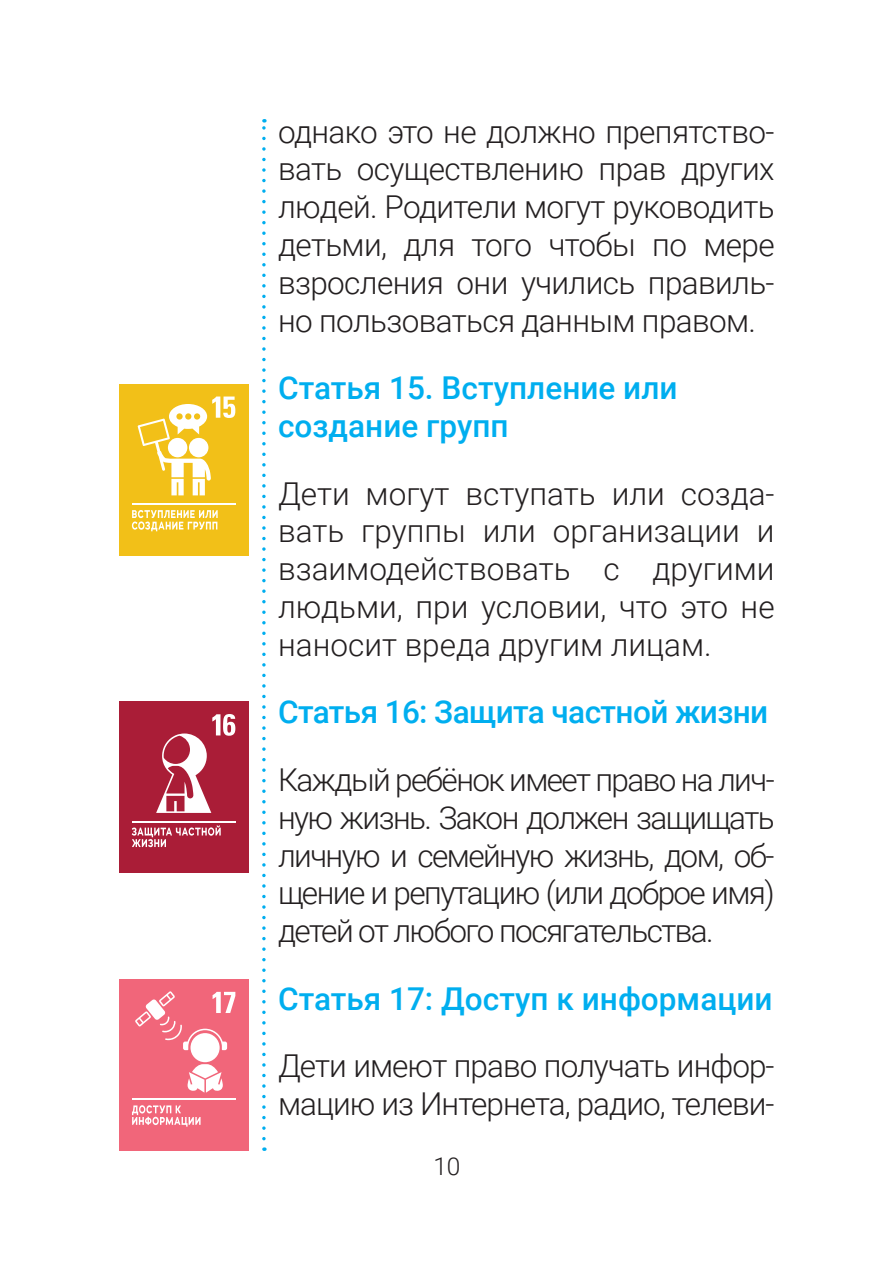
<style>
.page{position:relative;width:874px;height:1270px;background:#fff}
.page>*{position:absolute;margin:0;border:0;box-sizing:border-box;transform-origin:0 0}
.t1{font:300 31.5px/37.8px "Roboto";letter-spacing:-.03em;color:#231f20;text-align:justify}
.t2{font:500 31.5px/37.8px "Roboto";color:#00aeef}
.t3{font:500 31.5px "Roboto";letter-spacing:-.02em;color:#00aeef}
.t4{font:300 24.5px "Roboto";color:#231f20}
</style>
<div class="page">
<svg style="left:262px;top:119px;width:3px;height:1020px"></svg>
<div style="left:119px;top:384px;width:129px;height:172px;background:#f2c018"></div>
<svg style="left:132px;top:510px;width:85px;height:21px"></svg>
<hr style="left:132px;top:503px;width:103px;height:2px;background:#fff">
<svg style="left:137px;top:397px;width:98px;height:98px"></svg>
<div style="left:119px;top:701px;width:129px;height:172px;background:#aa1d37"></div>
<svg style="left:132px;top:825px;width:88px;height:22px"></svg>
<hr style="left:132px;top:821px;width:103px;height:1px;background:#fff">
<svg style="left:156px;top:714px;width:79px;height:99px"></svg>
<div style="left:119px;top:979px;width:129px;height:172px;background:#f1667a"></div>
<svg style="left:132px;top:1105px;width:68px;height:22px"></svg>
<hr style="left:132px;top:1098px;width:103px;height:2px;background:#fff">
<div style="left:190px;top:1033px;width:29px;height:29px;background:#fff;border-radius:50%"></div>
<svg style="left:187px;top:1064px;width:36px;height:29px"></svg>
<svg style="left:135px;top:991px;width:100px;height:59px"></svg>
<p class="t1" style="left:278px;top:111px;width:498px">однако это не должно препятство&shy;вать осуществлению прав других людей. Родители могут руководить детьми, для того чтобы по мере взросления они учились правиль&shy;но пользоваться данным правом.</p>
<p class="t2" style="left:278px;top:368px;width:401px">Статья 15. Вступление или создание групп</p>
<p class="t1" style="left:278px;top:473px;width:498px">Дети могут вступать или созда&shy;вать группы или организации и взаимодействовать с другими людьми, при условии, что это не наносит вреда другим лицам.</p>
<p class="t3" style="left:278px;top:690px;width:491px">Статья 16: Защита частной жизни</p>
<p class="t1" style="left:278px;top:760px;width:498px">Каждый ребёнок имеет право на лич&shy;ную жизнь. Закон должен защищать личную и семейную жизнь, дом, об&shy;щение и репутацию (или доброе имя) детей от любого посягательства.</p>
<p class="t2" style="left:278px;top:978px;width:495px">Статья 17: Доступ к информации</p>
<p class="t1" style="left:278px;top:1046px;width:498px">Дети имеют право получать инфор&shy;мацию из Интернета, радио, телеви-</p>
<p class="t4" style="left:433px;top:1149px;width:29px">10</p>
</div>
